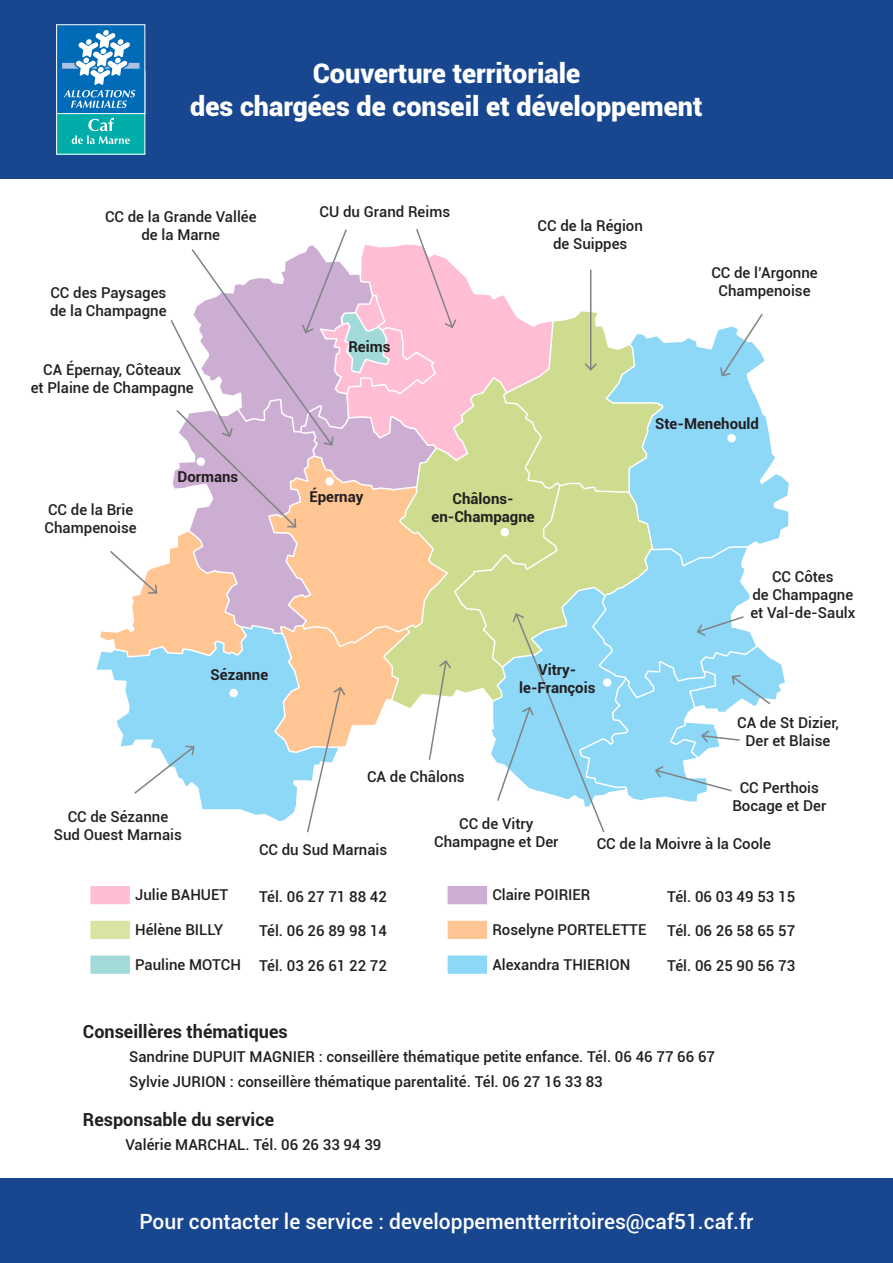
<style>
.page{position:relative;width:893px;height:1263px;background:#fff}
.page>*{position:absolute;margin:0;border:0;box-sizing:border-box;transform-origin:0 0}
.Titre{font:900 27px "Roboto";color:#fff}
.t1{font:500 21px "Roboto";color:#fff}
.t2{font:700 18px "Roboto";color:#231f20}
.t3{font:500 15px/18px "Roboto";color:#231f20;text-align:center}
.t4{font:700 15px "Roboto";color:#231f20}
</style>
<div class="page">
<div style="left:89px;top:884px;width:42px;height:22px;background:#ffbed4;border:2px solid #fff"></div>
<div style="left:446px;top:884px;width:43px;height:22px;background:#ccaed2;border:2px solid #fff"></div>
<div style="left:89px;top:919px;width:42px;height:21px;background:#d8e3a4;border:2px solid #fff"></div>
<div style="left:446px;top:919px;width:43px;height:21px;background:#ffc593;border:2px solid #fff"></div>
<div style="left:89px;top:954px;width:42px;height:21px;background:#a2dada;border:2px solid #fff"></div>
<div style="left:446px;top:954px;width:43px;height:21px;background:#8dd7f7;border:2px solid #fff"></div>
<div style="left:0;top:0;width:893px;height:179px;background:#184790"></div>
<svg style="left:98px;top:229px;width:691px;height:604px"></svg>
<div style="left:57px;top:71px;width:88px;height:83px;background:#00ada8"></div>
<div style="left:57px;top:25px;width:88px;height:89px;background:#006bb6"></div>
<div style="left:56px;top:24px;width:89px;height:90px;border:1px solid #fff"></div>
<svg style="left:62px;top:30px;width:78px;height:78px"></svg>
<svg style="left:72px;top:118px;width:58px;height:26px"></svg>
<div style="left:0;top:1179px;width:893px;height:84px;background:#184790"></div>
<p class="Titre" style="left:313px;top:54px;width:269px">Couverture territoriale</p>
<p class="Titre" style="left:190px;top:87px;width:514px">des chargées de conseil et développement</p>
<p class="t3" style="left:105px;top:207px;width:153px">CC de la Grande Vallée</p>
<p class="t3" style="left:141px;top:225px;width:80px">de la Marne</p>
<p class="t3" style="left:50px;top:283px;width:117px">CC des Paysages</p>
<p class="t3" style="left:50px;top:301px;width:118px">de la Champagne</p>
<p class="t3" style="left:43px;top:360px;width:139px">CA Épernay, Côteaux</p>
<p class="t3" style="left:31px;top:378px;width:165px">et Plaine de Champagne</p>
<p class="t3" style="left:48px;top:500px;width:87px">CC de la Brie</p>
<p class="t3" style="left:45px;top:518px;width:94px">Champenoise</p>
<p class="t4" style="left:177px;top:466px;width:62px">Dormans</p>
<p class="t4" style="left:211px;top:664px;width:59px">Sézanne</p>
<p class="t3" style="left:320px;top:202px;width:132px">CU du Grand Reims</p>
<p class="t4" style="left:348px;top:336px;width:44px">Reims</p>
<p class="t3" style="left:538px;top:216px;width:107px">CC de la Région</p>
<p class="t3" style="left:553px;top:234px;width:76px">de Suippes</p>
<p class="t3" style="left:711px;top:263px;width:108px">CC de l’Argonne</p>
<p class="t3" style="left:718px;top:281px;width:94px">Champenoise</p>
<p class="t4" style="left:309px;top:486px;width:56px">Épernay</p>
<p class="t4" style="left:452px;top:488px;width:63px">Châlons-</p>
<p class="t4" style="left:431px;top:506px;width:105px">en-Champagne</p>
<p class="t4" style="left:538px;top:659px;width:40px">Vitry-</p>
<p class="t4" style="left:519px;top:677px;width:78px">le-François</p>
<p class="t4" style="left:655px;top:413px;width:105px">Ste-Menehould</p>
<p class="t3" style="left:772px;top:567px;width:63px">CC Côtes</p>
<p class="t3" style="left:752px;top:585px;width:102px">de Champagne</p>
<p class="t3" style="left:750px;top:603px;width:106px">et Val-de-Saulx</p>
<p class="t3" style="left:737px;top:713px;width:103px">CA de St Dizier,<br>Der et Blaise</p>
<p class="t3" style="left:68px;top:807px;width:102px">CC de Sézanne</p>
<p class="t3" style="left:54px;top:825px;width:130px">Sud Ouest Marnais</p>
<p class="t3" style="left:367px;top:767px;width:99px">CA de Châlons</p>
<p class="t3" style="left:259px;top:840px;width:130px">CC du Sud Marnais</p>
<p class="t3" style="left:459px;top:814px;width:76px">CC de Vitry</p>
<p class="t3" style="left:434px;top:832px;width:126px">Champagne et Der</p>
<p class="t3" style="left:740px;top:778px;width:81px">CC Perthois</p>
<p class="t3" style="left:732px;top:796px;width:95px">Bocage et Der</p>
<p class="t3" style="left:597px;top:834px;width:176px">CC de la Moivre à la Coole</p>
<p class="t3" style="left:135px;top:885px;width:95px">Julie BAHUET</p>
<p class="t3" style="left:259px;top:886px;width:129px">Tél. 06 27 71 88 42</p>
<p class="t3" style="left:492px;top:885px;width:100px">Claire POIRIER</p>
<p class="t3" style="left:667px;top:886px;width:129px">Tél. 06 03 49 53 15</p>
<p class="t3" style="left:135px;top:920px;width:90px">Hélène BILLY</p>
<p class="t3" style="left:259px;top:921px;width:129px">Tél. 06 26 89 98 14</p>
<p class="t3" style="left:492px;top:920px;width:155px">Roselyne PORTELETTE</p>
<p class="t3" style="left:667px;top:921px;width:129px">Tél. 06 26 58 65 57</p>
<p class="t3" style="left:135px;top:955px;width:107px">Pauline MOTCH</p>
<p class="t3" style="left:259px;top:956px;width:129px">Tél. 03 26 61 22 72</p>
<p class="t3" style="left:492px;top:955px;width:139px">Alexandra THIERION</p>
<p class="t3" style="left:667px;top:956px;width:129px">Tél. 06 25 90 56 73</p>
<p class="t2" style="left:83px;top:1019px;width:206px">Conseillères thématiques</p>
<p class="t3" style="left:129px;top:1047px;width:587px">Sandrine DUPUIT MAGNIER : conseillère thématique petite enfance. Tél. 06 46 77 66 67</p>
<p class="t3" style="left:129px;top:1071px;width:475px">Sylvie JURION : conseillère thématique parentalité. Tél. 06 27 16 33 83</p>
<p class="t2" style="left:83px;top:1107px;width:193px">Responsable du service</p>
<p class="t3" style="left:125px;top:1135px;width:257px">Valérie MARCHAL. Tél. 06 26 33 94 39</p>
<p class="t1" style="left:139px;top:1207px;width:616px">Pour contacter le service : developpementterritoires@caf51.caf.fr</p>
</div>
